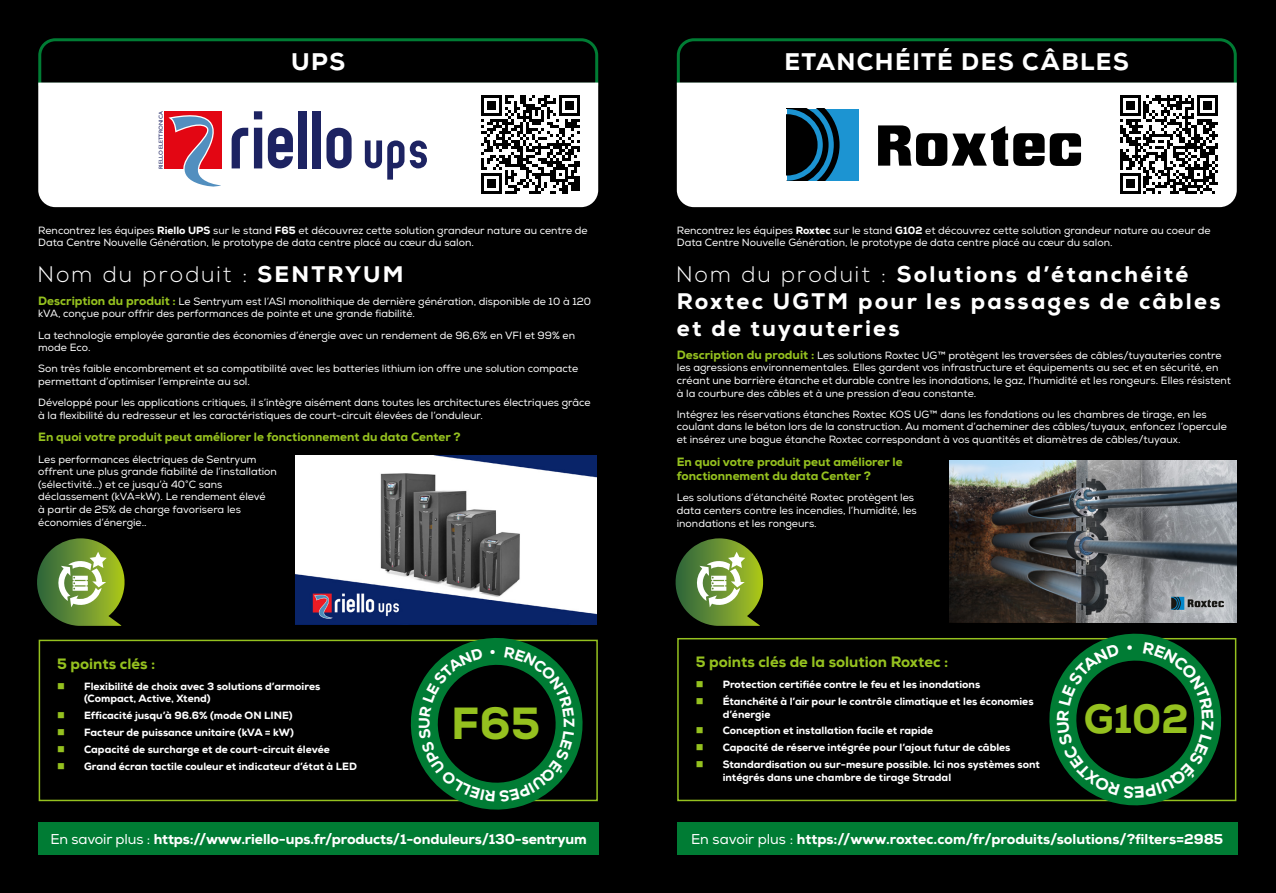
<style>
.page{position:relative;width:1276px;height:893px;background:#fff}
.page>*{position:absolute;margin:0;border:0;box-sizing:border-box;transform-origin:0 0}
.t1{font:800 45px "Nexa";color:#95c11f}
.t2{font:800 40.5px "Nexa";color:#95c11f}
.t3{font:800 24px "Nexa";letter-spacing:.06em;color:#fff}
.t4{font:800 22.5px/27px "Nexa";letter-spacing:.1em;color:#fff}
.t5{font:300 22.5px "Nexa";letter-spacing:.1em;color:#fff}
.t6{font:800 15px "Nexa";color:#95c11f}
.t7{font:800 14.25px "Nexa";letter-spacing:-.01em;color:#fff}
.t8{font:800 12px/14.4px "Nexa";color:#95c11f}
.t9{font:10.5px/12.6px "Nexa";color:#fff}
.t10{font:800 10.5px/16.8px "Nexa";color:#fff}
.t11{font:5.7px "Gill Sans";letter-spacing:.005em;color:#1d2362}
.s1{font-weight:800}
.s2{font-weight:800;font-size:12px;color:#95c11f}
.s3{font-weight:300}
.s4{font-weight:400}
</style>
<div class="page">
<div style="left:0;top:0;width:638px;height:893px;background:#000"></div>
<div style="left:638px;top:0;width:638px;height:893px;background:#000"></div>
<svg style="left:38px;top:38px;width:561px;height:49px"></svg>
<svg style="left:676px;top:38px;width:561px;height:49px"></svg>
<div style="left:38px;top:83px;width:560px;height:124px;background:#fff"></div>
<div style="left:677px;top:83px;width:559px;height:124px;background:#fff"></div>
<div style="left:38px;top:822px;width:561px;height:33px;background:#007c34"></div>
<div style="left:677px;top:822px;width:560px;height:33px;background:#007c34"></div>
<div style="left:473px;top:88px;width:114px;height:114px;background:#fff"></div>
<svg style="left:481px;top:95px;width:99px;height:99px"></svg>
<div style="left:1112px;top:88px;width:113px;height:114px;background:#fff"></div>
<svg style="left:1120px;top:95px;width:98px;height:99px"></svg>
<div style="left:39px;top:640px;width:559px;height:161px;border:2px solid #95c11f"></div>
<div style="left:677px;top:638px;width:559px;height:163px;border:2px solid #95c11f"></div>
<img style="left:296px;top:455px;width:300px;height:169px">
<svg style="left:365px;top:140px;width:39px;height:40px;background:#9598b6"></svg>
<svg style="left:410px;top:140px;width:17px;height:29px"></svg>
<svg style="left:232px;top:128px;width:16px;height:40px"></svg>
<svg style="left:254px;top:111px;width:8px;height:57px"></svg>
<svg style="left:268px;top:128px;width:25px;height:40px"></svg>
<div style="left:299px;top:111px;width:8px;height:57px;background:#1d2362"></div>
<div style="left:312px;top:111px;width:9px;height:57px;background:#1d2362"></div>
<svg style="left:326px;top:128px;width:25px;height:40px"></svg>
<svg style="left:165px;top:111px;width:59px;height:77px;background:#cb6879"></svg>
<img style="left:949px;top:461px;width:287px;height:161px">
<svg style="left:377px;top:604px;width:221px;height:206px"></svg>
<svg style="left:1015px;top:600px;width:222px;height:206px"></svg>
<svg style="left:37px;top:538px;width:88px;height:88px"></svg>
<svg style="left:675px;top:538px;width:89px;height:88px"></svg>
<svg style="left:878px;top:125px;width:203px;height:41px"></svg>
<div style="left:787px;top:109px;width:71px;height:72px;background:#1c94d2"></div>
<svg style="left:787px;top:109px;width:52px;height:72px"></svg>
<svg style="left:419px;top:646px;width:155px;height:156px"></svg>
<svg style="left:1057px;top:642px;width:156px;height:156px"></svg>
<p class="t11" style="left:157px;top:169px;width:59px;rotate:-90deg">RIELLO ELETTRONICA</p>
<h3 class="t3" style="left:291px;top:47px;width:56px">UPS</h3>
<h3 class="t3" style="left:784px;top:47px;width:346px">ETANCHÉITÉ DES CÂBLES</h3>
<p class="t9" style="left:38px;top:224px;width:551px">Rencontrez les équipes <span class="s1">Riello UPS</span> sur le stand <span class="s1">F65</span> et découvrez cette solution grandeur nature au centre de<br>Data Centre Nouvelle Génération, le prototype de data centre placé au cœur du salon.</p>
<h3 class="t5" style="left:38px;top:261px;width:367px">Nom du produit : <span class="s1">SENTRYUM</span></h3>
<p class="t9" style="left:38px;top:295px;width:554px"><span class="s2">Description du produit :</span> Le Sentryum est l’ASI monolithique de dernière génération, disponible de 10 à 120 kVA, conçue pour offrir des performances de pointe et une grande fiabilité.</p>
<p class="t9" style="left:38px;top:329px;width:538px">La technologie employée garantie des économies d’énergie avec un rendement de 96,6% en VFI et 99% en mode Eco.</p>
<p class="t9" style="left:38px;top:362px;width:541px">Son très faible encombrement et sa compatibilité avec les batteries lithium ion offre une solution compacte permettant d’optimiser l’empreinte au sol.</p>
<p class="t9" style="left:38px;top:396px;width:554px">Développé pour les applications critiques, il s’intègre aisément dans toutes les architectures électriques grâce à la flexibilité du redresseur et les caractéristiques de court-circuit élevées de l’onduleur.</p>
<p class="t8" style="left:38px;top:430px;width:424px">En quoi votre produit peut améliorer le fonctionnement du data Center ?</p>
<p class="t9" style="left:38px;top:453px;width:240px">Les performances électriques de Sentryum offrent une plus grande fiabilité de l’installation (sélectivité…) et ce jusqu’à 40°C sans déclassement (kVA=kW). Le rendement élevé<br>à partir de 25% de charge favorisera les économies d’énergie..</p>
<p class="t9" style="left:677px;top:224px;width:535px">Rencontrez les équipes <span class="s1">Roxtec</span> sur le stand <span class="s1">G102</span> et découvrez cette solution grandeur nature au coeur de<br>Data Centre Nouvelle Génération, le prototype de data centre placé au cœur du salon.</p>
<h3 class="t4" style="left:677px;top:261px;width:545px"><span class="s3">Nom du produit :</span> Solutions d’étanchéité<br>Roxtec UGTM pour les passages de câbles et de tuyauteries</h3>
<p class="t9" style="left:677px;top:349px;width:556px"><span class="s2">Description du produit :</span> Les solutions Roxtec UG™ protègent les traversées de câbles/tuyauteries contre les agressions environnementales. Elles gardent vos infrastructure et équipements au sec et en sécurité, en créant une barrière étanche et durable contre les inondations, le gaz, l’humidité et les rongeurs. Elles résistent à la courbure des câbles et à une pression d’eau constante.</p>
<p class="t9" style="left:677px;top:408px;width:551px">Intégrez les réservations étanches Roxtec KOS UG™ dans les fondations ou les chambres de tirage, en les coulant dans le béton lors de la construction. Au moment d’acheminer des câbles/tuyaux, enfoncez l’opercule et insérez une bague étanche Roxtec correspondant à vos quantités et diamètres de câbles/tuyaux.</p>
<p class="t8" style="left:677px;top:454px;width:227px">En quoi votre produit peut améliorer le fonctionnement du data Center ?</p>
<p class="t9" style="left:677px;top:492px;width:241px">Les solutions d’étanchéité Roxtec protègent les data centers contre les incendies, l’humidité, les inondations et les rongeurs.</p>
<h3 class="t6" style="left:57px;top:654px;width:100px">5 points clés :</h3>
<p class="t10" style="left:84px;top:680px;width:238px;line-height:12.6px">Flexibilité de choix avec 3 solutions d’armoires (Compact, Active, Xtend)</p>
<p class="t10" style="left:84px;top:707px;width:274px">Efficacité jusqu’à 96.6% (mode ON LINE)<br>Facteur de puissance unitaire (kVA = kW)<br>Capacité de surcharge et de court-circuit élevée Grand écran tactile couleur et indicateur d’état à LED</p>
<h3 class="t6" style="left:696px;top:652px;width:254px">5 points clés de la solution Roxtec :</h3>
<p class="t10" style="left:722px;top:676px;width:312px">Protection certifiée contre le feu et les inondations<br>Étanchéité à l’air pour le contrôle climatique et les économies</p>
<p class="t10" style="left:722px;top:705px;width:319px">d’énergie<br>Conception et installation facile et rapide<br>Capacité de réserve intégrée pour l’ajout futur de câbles Standardisation ou sur-mesure possible. Ici nos systèmes sont</p>
<p class="t10" style="left:722px;top:769px;width:230px">intégrés dans une chambre de tirage Stradal</p>
<h1 class="t1" style="left:451px;top:695px;width:91px">F65</h1>
<h2 class="t2" style="left:1083px;top:693px;width:107px">G102</h2>
<h3 class="t7" style="left:50px;top:829px;width:538px"><span class="s4">En savoir plus :</span> https://www.riello-ups.fr/products/1-onduleurs/130-sentryum</h3>
<h3 class="t7" style="left:691px;top:829px;width:534px"><span class="s4">En savoir plus :</span> https://www.roxtec.com/fr/produits/solutions/?filters=2985</h3>
</div>
